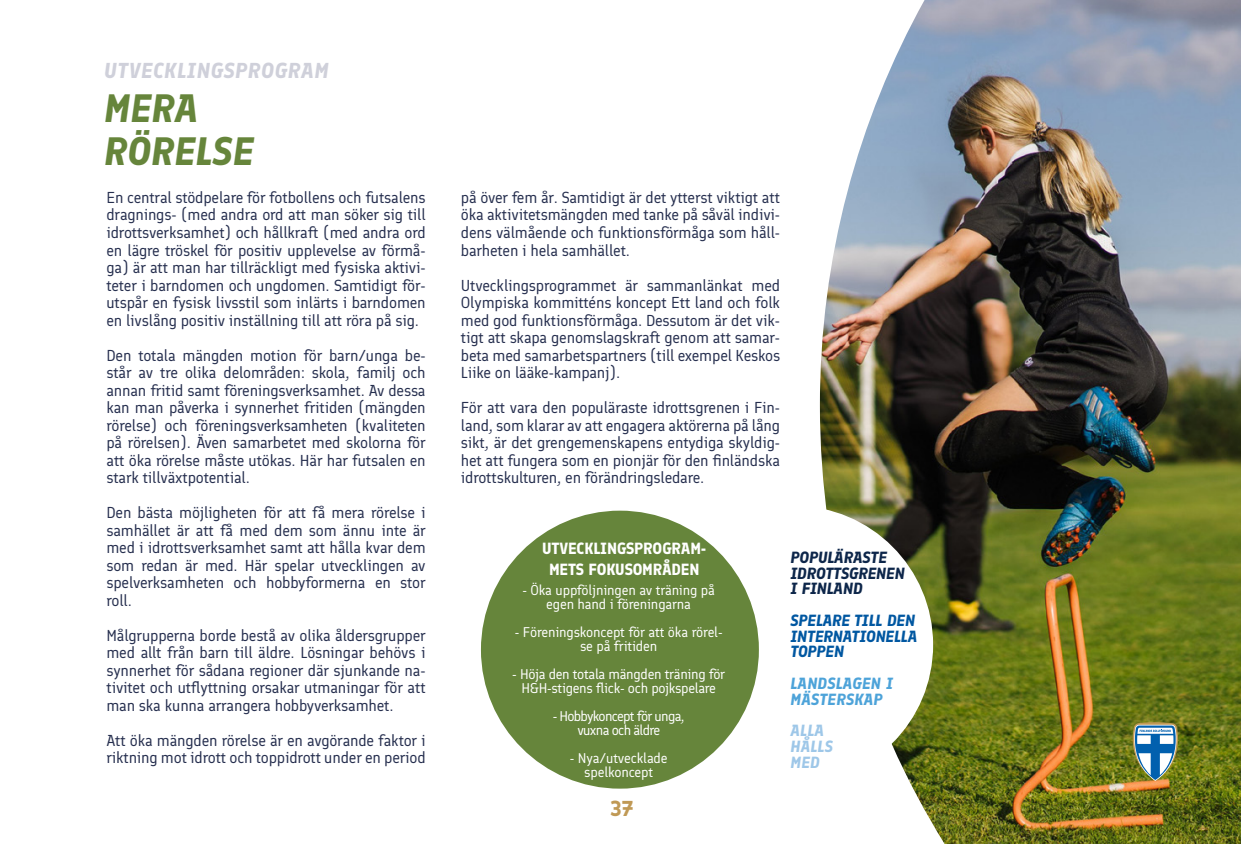
<style>
.page{position:relative;width:1241px;height:844px;background:#fff}
.page>*{position:absolute;margin:0;border:0;box-sizing:border-box;transform-origin:0 0}
.t1{font:italic 700 38.5px "Finlandica";color:#66853b}
.t2{font:italic 700 21px "Finlandica";letter-spacing:.025em;color:#cfd0da}
.t3{font:700 21px "Finlandica";color:#c09955}
.t4{font:15.75px/17.5px "Finlandica";letter-spacing:-.01em;color:#262f4f;text-align:justify}
.t5{font:italic 700 15.75px/15.8px "Finlandica";letter-spacing:-.01em;color:#0057a1}
.t6{font:700 15.75px/21px "Finlandica";letter-spacing:-.01em;color:#fff;text-align:center}
.t7{font:italic 700 15.75px/15.8px "Finlandica";letter-spacing:-.01em;color:#0d264a}
.t8{font:italic 700 15.75px/15.8px "Finlandica";letter-spacing:.01em;color:#4da3d9}
.t9{font:italic 700 15.75px "Finlandica";letter-spacing:.01em;color:#9ec7e8}
.t10{font:14px/14px "Finlandica";letter-spacing:-.02em;color:#fff;text-align:center}
.t11{font:14px "Finlandica";letter-spacing:-.05em;color:#fff}
</style>
<div class="page">
<img style="left:819px;top:0;width:421px;height:843px">
<div style="left:481px;top:510px;width:277px;height:278px;background:#66853b;border-radius:50%"></div>
<svg style="left:819px;top:505px;width:113px;height:278px"></svg>
<svg style="left:1132px;top:722px;width:45px;height:58px"></svg>
<p class="t2" style="left:104px;top:57px;width:226px">UTVECKLINGSPROGRAM</p>
<p class="t1" style="left:104px;top:84px;width:95px">MERA</p>
<p class="t1" style="left:104px;top:128px;width:151px">RÖRELSE</p>
<p class="t4" style="left:106px;top:189px;width:321px">En central stödpelare för fotbollens och futsalens dragnings- (med andra ord att man söker sig till idrottsverksamhet) och hållkraft (med andra ord en lägre tröskel för positiv upplevelse av förmå&shy;ga) är att man har tillräckligt med fysiska aktivi&shy;teter i barndomen och ungdomen. Samtidigt för&shy;utspår en fysisk livsstil som inlärts i barndomen en livslång positiv inställning till att röra på sig.</p>
<p class="t4" style="left:106px;top:346px;width:321px">Den totala mängden motion för barn/unga be&shy;står av tre olika delområden: skola, familj och annan fritid samt föreningsverksamhet. Av dessa kan man påverka i synnerhet fritiden (mängden rörelse) och föreningsverksamheten (kvaliteten på rörelsen). Även samarbetet med skolorna för att öka rörelse måste utökas. Här har futsalen en stark tillväxtpotential.</p>
<p class="t4" style="left:106px;top:504px;width:321px">Den bästa möjligheten för att få mera rörelse i samhället är att få med dem som ännu inte är med i idrottsverksamhet samt att hålla kvar dem som redan är med. Här spelar utvecklingen av spelverksamheten och hobbyformerna en stor roll.</p>
<p class="t4" style="left:106px;top:626px;width:321px">Målgrupperna borde bestå av olika åldersgrupper med allt från barn till äldre. Lösningar behövs i synnerhet för sådana regioner där sjunkande na&shy;tivitet och utflyttning orsakar utmaningar för att man ska kunna arrangera hobbyverksamhet.</p>
<p class="t4" style="left:106px;top:731px;width:321px">Att öka mängden rörelse är en avgörande faktor i riktning mot idrott och toppidrott under en period</p>
<p class="t4" style="left:461px;top:189px;width:321px">på över fem år. Samtidigt är det ytterst viktigt att öka aktivitetsmängden med tanke på såväl indivi&shy;dens välmående och funktionsförmåga som håll&shy;barheten i hela samhället.</p>
<p class="t4" style="left:461px;top:276px;width:321px">Utvecklingsprogrammet är sammanlänkat med Olympiska kommitténs koncept Ett land och folk med god funktionsförmåga. Dessutom är det vik&shy;tigt att skapa genomslagskraft genom att samar&shy;beta med samarbetspartners (till exempel Keskos Liike on lääke-kampanj).</p>
<p class="t4" style="left:461px;top:399px;width:321px">För att vara den populäraste idrottsgrenen i Fin&shy;land, som klarar av att engagera aktörerna på lång sikt, är det grengemenskapens entydiga skyldig&shy;het att fungera som en pionjär för den finländska idrottskulturen, en förändringsledare.</p>
<p class="t6" style="left:542px;top:537px;width:166px">UTVECKLINGSPROGRAM-<br>METS FOKUSOMRÅDEN</p>
<p class="t10" style="left:522px;top:583px;width:194px">- Öka uppföljningen av träning på egen hand i föreningarna</p>
<p class="t10" style="left:515px;top:625px;width:209px">- Föreningskoncept för att öka rörel&shy;se på fritiden</p>
<p class="t10" style="left:512px;top:667px;width:214px">- Höja den totala mängden träning för<br>H&amp;H-stigens flick- och pojkspelare</p>
<p class="t11" style="left:552px;top:707px;width:134px">- Hobbykoncept för unga,</p>
<p class="t11" style="left:577px;top:721px;width:84px">vuxna och äldre</p>
<p class="t10" style="left:569px;top:751px;width:99px">- Nya/utvecklade</p>
<p class="t10" style="left:584px;top:765px;width:70px">spelkoncept</p>
<p class="t3" style="left:610px;top:795px;width:25px">37</p>
<p class="t7" style="left:790px;top:549px;width:116px">POPULÄRASTE<br>IDROTTSGRENEN</p>
<p class="t7" style="left:790px;top:580px;width:74px">I FINLAND</p>
<p class="t5" style="left:790px;top:612px;width:128px">SPELARE TILL DEN<br>INTERNATIONELLA<br>TOPPEN</p>
<p class="t8" style="left:790px;top:675px;width:104px">LANDSLAGEN I<br>MÄSTERSKAP</p>
<p class="t9" style="left:790px;top:720px;width:35px">ALLA</p>
<p class="t9" style="left:790px;top:736px;width:44px">HÅLLS</p>
<p class="t9" style="left:790px;top:752px;width:31px">MED</p>
</div>
